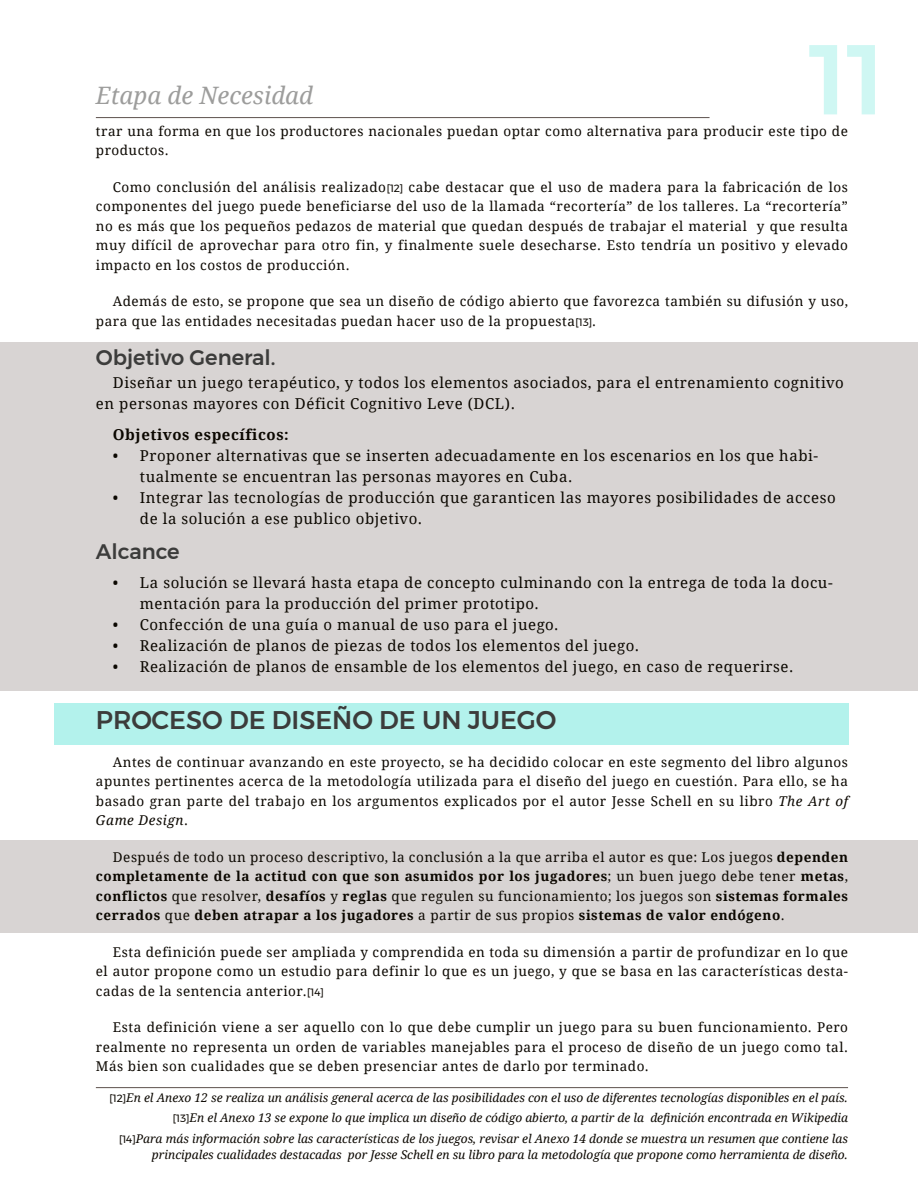
<style>
.page{position:relative;width:918px;height:1188px;background:#fff}
.page>*{position:absolute;margin:0;border:0;box-sizing:border-box;transform-origin:0 0}
.t1{font:500 99px "Montserrat";color:#cff7f3}
.t2{font:500 25.5px "Montserrat";color:#3c3c3b}
.t3{font:italic 24px "Droid Serif";color:#9d9d9c}
.t4{font:500 21px "Montserrat";color:#3c3c3b}
.t5{font:15px/21px "Droid Serif";letter-spacing:.04em;color:#0b0700}
.t6{font:700 15px "Droid Serif";letter-spacing:.04em;color:#0b0700}
.t7{font:13.5px/19.5px "Droid Serif";letter-spacing:.04em;color:#0b0700;text-align:justify}
.t8{font:italic 12px/20px "Droid Serif";color:#0b0700;text-align:right}
.s1{font-family:"Montserrat";font-size:10.5px}
.s2{font-style:italic}
.s3{font-weight:700}
.s4{font-family:"Montserrat";font-style:normal;font-size:10.5px}
</style>
<div class="page">
<hr style="left:96px;top:117px;width:614px;height:1px;background:#5d514d">
<div style="left:0;top:342px;width:918px;height:349px;background:#d8d4d3"></div>
<div style="left:0;top:841px;width:918px;height:92px;background:#d8d4d3"></div>
<div style="left:54px;top:703px;width:794px;height:42px;background:#b3f2ec"></div>
<hr style="left:96px;top:1087px;width:752px;height:1px;background:#5d514d">
<h1 class="t1" style="left:809px;top:2px;width:77px">11</h1>
<p class="t7" style="left:96px;top:121px;width:754px">trar una forma en que los productores nacionales puedan optar como alternativa para producir este tipo de productos.</p>
<p class="t7" style="left:96px;top:177px;width:754px;text-indent:17px">Como conclusión del análisis realizado<span class="s1">[12]</span> cabe destacar que el uso de madera para la fabricación de los componentes del juego puede beneficiarse del uso de la llamada “recortería” de los talleres. La “recortería” no es más que los pequeños pedazos de material que quedan después de trabajar el material y que resulta muy difícil de aprovechar para otro fin, y finalmente suele desecharse. Esto tendría un positivo y elevado impacto en los costos de producción.</p>
<p class="t7" style="left:96px;top:292px;width:754px;text-indent:17px">Además de esto, se propone que sea un diseño de código abierto que favorezca también su difusión y uso, para que las entidades necesitadas puedan hacer uso de la propuesta<span class="s1">[13]</span>.</p>
<h3 class="t3" style="left:96px;top:81px;width:219px">Etapa de Necesidad</h3>
<h3 class="t4" style="left:96px;top:341px;width:181px">Objetivo General.</h3>
<p class="t5" style="left:96px;top:372px;width:750px;text-indent:17px">Diseñar un juego terapéutico, y todos los elementos asociados, para el entrenamiento cognitivo en personas mayores con Déficit Cognitivo Leve (DCL).</p>
<p class="t6" style="left:113px;top:425px;width:177px">Objetivos específicos:</p>
<p class="t5" style="left:140px;top:445px;width:680px;text-indent:-27px">• Proponer alternativas que se inserten adecuadamente en los escenarios en los que habi&shy;tualmente se encuentran las personas mayores en Cuba.</p>
<p class="t5" style="left:140px;top:487px;width:697px;text-indent:-27px">• Integrar las tecnologías de producción que garanticen las mayores posibilidades de acceso de la solución a ese publico objetivo.</p>
<h3 class="t4" style="left:96px;top:535px;width:85px">Alcance</h3>
<p class="t5" style="left:140px;top:572px;width:694px;text-indent:-27px">• La solución se llevará hasta etapa de concepto culminando con la entrega de toda la docu&shy;mentación para la producción del primer prototipo.</p>
<p class="t5" style="left:113px;top:614px;width:447px">• Confección de una guía o manual de uso para el juego.</p>
<p class="t5" style="left:113px;top:635px;width:528px">• Realización de planos de piezas de todos los elementos del juego.</p>
<p class="t5" style="left:113px;top:656px;width:682px">• Realización de planos de ensamble de los elementos del juego, en caso de requerirse.</p>
<h2 class="t2" style="left:96px;top:700px;width:462px">PROCESO DE DISEÑO DE UN JUEGO</h2>
<p class="t7" style="left:96px;top:752px;width:754px;text-indent:17px">Antes de continuar avanzando en este proyecto, se ha decidido colocar en este segmento del libro algunos apuntes pertinentes acerca de la metodología utilizada para el diseño del juego en cuestión. Para ello, se ha basado gran parte del trabajo en los argumentos explicados por el autor Jesse Schell en su libro <span class="s2">The Art of Game Design</span>.</p>
<p class="t7" style="left:96px;top:847px;width:754px;text-indent:17px">Después de todo un proceso descriptivo, la conclusión a la que arriba el autor es que: Los juegos <span class="s3">dependen completamente de la actitud con que son asumidos por los jugadores</span>; un buen juego debe tener <span class="s3">metas</span>, <span class="s3">conflictos</span> que resolver, <span class="s3">desafíos</span> y <span class="s3">reglas</span> que regulen su funcionamiento; los juegos son <span class="s3">sistemas formales cerrados</span> que <span class="s3">deben atrapar a los jugadores</span> a partir de sus propios <span class="s3">sistemas de valor endógeno</span>.</p>
<p class="t7" style="left:96px;top:942px;width:754px;text-indent:17px">Esta definición puede ser ampliada y comprendida en toda su dimensión a partir de profundizar en lo que el autor propone como un estudio para definir lo que es un juego, y que se basa en las características desta&shy;cadas de la sentencia anterior.<span class="s1">[14]</span></p>
<p class="t7" style="left:96px;top:1018px;width:754px;text-indent:17px">Esta definición viene a ser aquello con lo que debe cumplir un juego para su buen funcionamiento. Pero realmente no representa un orden de variables manejables para el proceso de diseño de un juego como tal.<br>Más bien son cualidades que se deben presenciar antes de darlo por terminado.</p>
<p class="t8" style="left:110px;top:1088px;width:740px"><span class="s4">[12]</span>En el Anexo 12 se realiza un análisis general acerca de las posibilidades con el uso de diferentes tecnologías disponibles en el país. <span class="s4">[13]</span>En el Anexo 13 se expone lo que implica un diseño de código abierto, a partir de la definición encontrada en Wikipedia</p>
<p class="t8" style="left:119px;top:1130px;width:730px;line-height:16.5px"><span class="s4">[14]</span>Para más información sobre las características de los juegos, revisar el Anexo 14 donde se muestra un resumen que contiene las principales cualidades destacadas por Jesse Schell en su libro para la metodología que propone como herramienta de diseño.</p>
</div>
